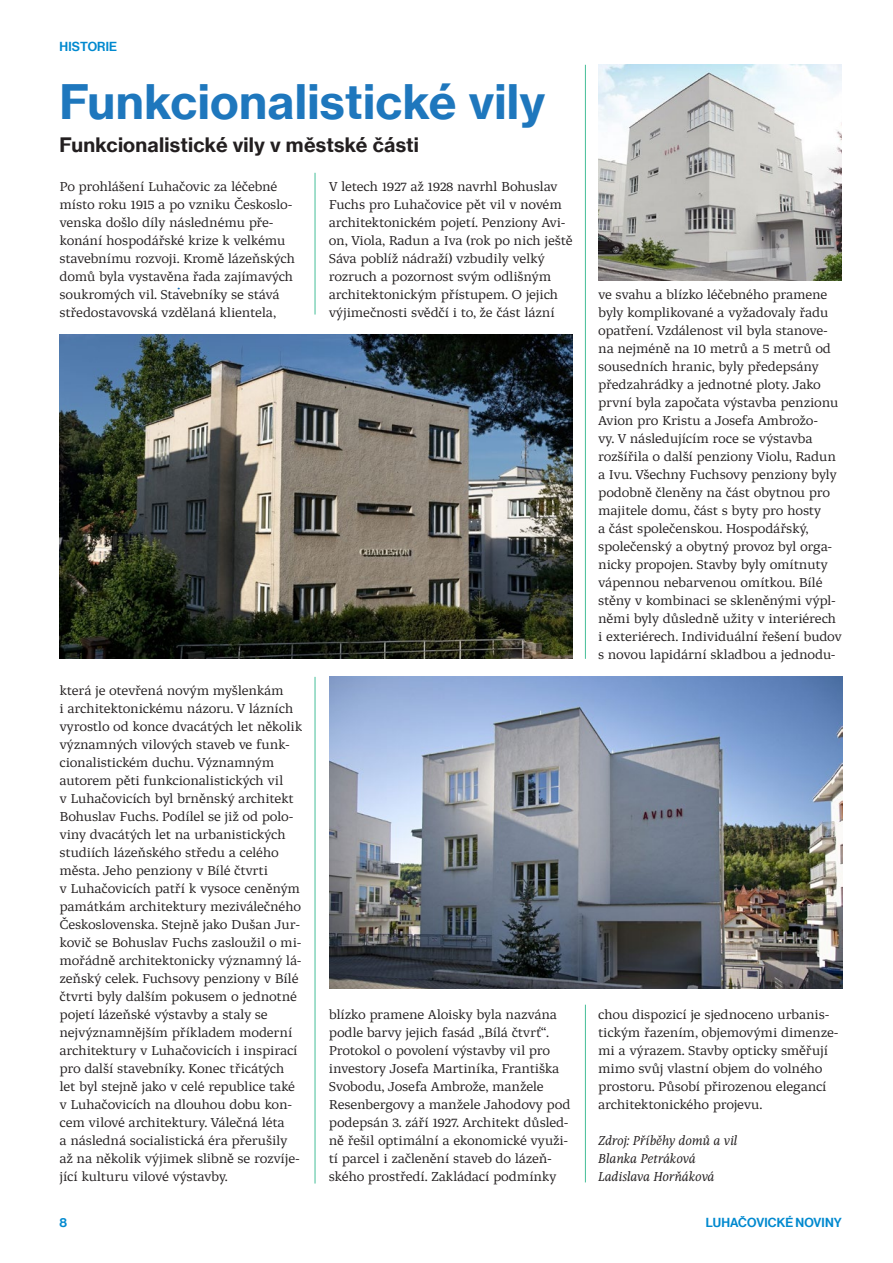
<style>
.page{position:relative;width:893px;height:1263px;background:#fff}
.page>*{position:absolute;margin:0;border:0;box-sizing:border-box;transform-origin:0 0}
.t1{font:46.5px "N Haas Grotesk TXW02 75 Bd";letter-spacing:.005em;color:#1e77bd}
.t2{font:19.5px "N Haas Grotesk TXW02 75 Bd";letter-spacing:.01em;color:#231f20}
.t3{font:13.5px/18px "Novina Premium";letter-spacing:-.025em;color:#231f20}
.t4{font:italic 13.5px/18px "Novina Premium";letter-spacing:-.02em;color:#231f20}
.t5{font:12.75px "N Haas Grotesk DSW02 65 Md";letter-spacing:.01em;color:#0089cf}
</style>
<div class="page">
<hr style="left:315px;top:173px;width:1px;height:142px;background:#44be98">
<hr style="left:585px;top:65px;width:1px;height:594px;background:#44be98">
<hr style="left:585px;top:1005px;width:1px;height:177px;background:#44be98">
<img style="left:60px;top:335px;width:513px;height:324px">
<img style="left:598px;top:65px;width:244px;height:216px">
<img style="left:329px;top:677px;width:513px;height:312px">
<hr style="left:315px;top:677px;width:1px;height:506px;background:#44be98">
<p class="t5" style="left:60px;top:39px;width:53px">HISTORIE</p>
<h1 class="t1" style="left:60px;top:73px;width:487px">Funkcionalistické vily</h1>
<h2 class="t2" style="left:60px;top:132px;width:361px">Funkcionalistické vily v městské části</h2>
<p class="t3" style="left:60px;top:177px;width:237px">Po prohlášení Luhačovic za léčebné místo roku 1915 a po vzniku Českoslo&shy;venska došlo díly následnému pře&shy;konání hospodářské krize k velkému stavebnímu rozvoji. Kromě lázeňských domů byla vystavěna řada zajímavých soukromých vil. Stavebníky se stává středostavovská vzdělaná klientela,</p>
<p class="t3" style="left:329px;top:177px;width:245px">V letech 1927 až 1928 navrhl Bohuslav Fuchs pro Luhačovice pět vil v novém architektonickém pojetí. Penziony Avi&shy;on, Viola, Radun a Iva (rok po nich ještě Sáva poblíž nádraží) vzbudily velký rozruch a pozornost svým odlišným architektonickým přístupem. O jejich výjimečnosti svědčí i to, že část lázní</p>
<p class="t3" style="left:60px;top:681px;width:244px">která je otevřená novým myšlenkám<br>i architektonickému názoru. V lázních vyrostlo od konce dvacátých let několik významných vilových staveb ve funk&shy;cionalistickém duchu. Významným autorem pěti funkcionalistických vil<br>v Luhačovicích byl brněnský architekt Bohuslav Fuchs. Podílel se již od polo&shy;viny dvacátých let na urbanistických studiích lázeňského středu a celého města. Jeho penziony v Bílé čtvrti<br>v Luhačovicích patří k vysoce ceněným památkám architektury meziválečného Československa. Stejně jako Dušan Jur&shy;kovič se Bohuslav Fuchs zasloužil o mi&shy;mořádně architektonicky významný lá&shy;zeňský celek. Fuchsovy penziony v Bílé čtvrti byly dalším pokusem o jednotné pojetí lázeňské výstavby a staly se nejvýznamnějším příkladem moderní architektury v Luhačovicích i inspirací pro další stavebníky. Konec třicátých let byl stejně jako v celé republice také v Luhačovicích na dlouhou dobu kon&shy;cem vilové architektury. Válečná léta<br>a následná socialistická éra přerušily až na několik výjimek slibně se rozvíje&shy;jící kulturu vilové výstavby.</p>
<p class="t3" style="left:329px;top:1005px;width:243px">blízko pramene Aloisky byla nazvána podle barvy jejich fasád „Bílá čtvrť“.<br>Protokol o povolení výstavby vil pro investory Josefa Martiníka, Františka Svobodu, Josefa Ambrože, manžele Resenbergovy a manžele Jahodovy pod podepsán 3. září 1927. Architekt důsled&shy;ně řešil optimální a ekonomické využi&shy;tí parcel i začlenění staveb do lázeň&shy;ského prostředí. Zakládací podmínky</p>
<p class="t3" style="left:598px;top:285px;width:245px">ve svahu a blízko léčebného pramene byly komplikované a vyžadovaly řadu opatření. Vzdálenost vil byla stanove&shy;na nejméně na 10 metrů a 5 metrů od sousedních hranic, byly předepsány předzahrádky a jednotné ploty. Jako první byla započata výstavba penzionu Avion pro Kristu a Josefa Ambrožo-<br>vy. V následujícím roce se výstavba rozšířila o další penziony Violu, Radun a Ivu. Všechny Fuchsovy penziony byly podobně členěny na část obytnou pro majitele domu, část s byty pro hosty<br>a část společenskou. Hospodářský, společenský a obytný provoz byl orga&shy;nicky propojen. Stavby byly omítnuty vápennou nebarvenou omítkou. Bílé stěny v kombinaci se skleněnými výpl&shy;němi byly důsledně užity v interiérech i exteriérech. Individuální řešení budov s novou lapidární skladbou a jednodu-</p>
<p class="t3" style="left:598px;top:1005px;width:242px">chou dispozicí je sjednoceno urbanis&shy;tickým řazením, objemovými dimenze&shy;mi a výrazem. Stavby opticky směřují mimo svůj vlastní objem do volného prostoru. Působí přirozenou elegancí architektonického projevu.</p>
<p class="t4" style="left:598px;top:1131px;width:141px">Zdroj: Příběhy domů a vil<br>Blanka Petráková<br>Ladislava Horňáková</p>
<p class="t5" style="left:60px;top:1215px;width:9px">8</p>
<p class="t5" style="left:706px;top:1215px;width:138px">LUHAČOVICKÉ NOVINY</p>
</div>
